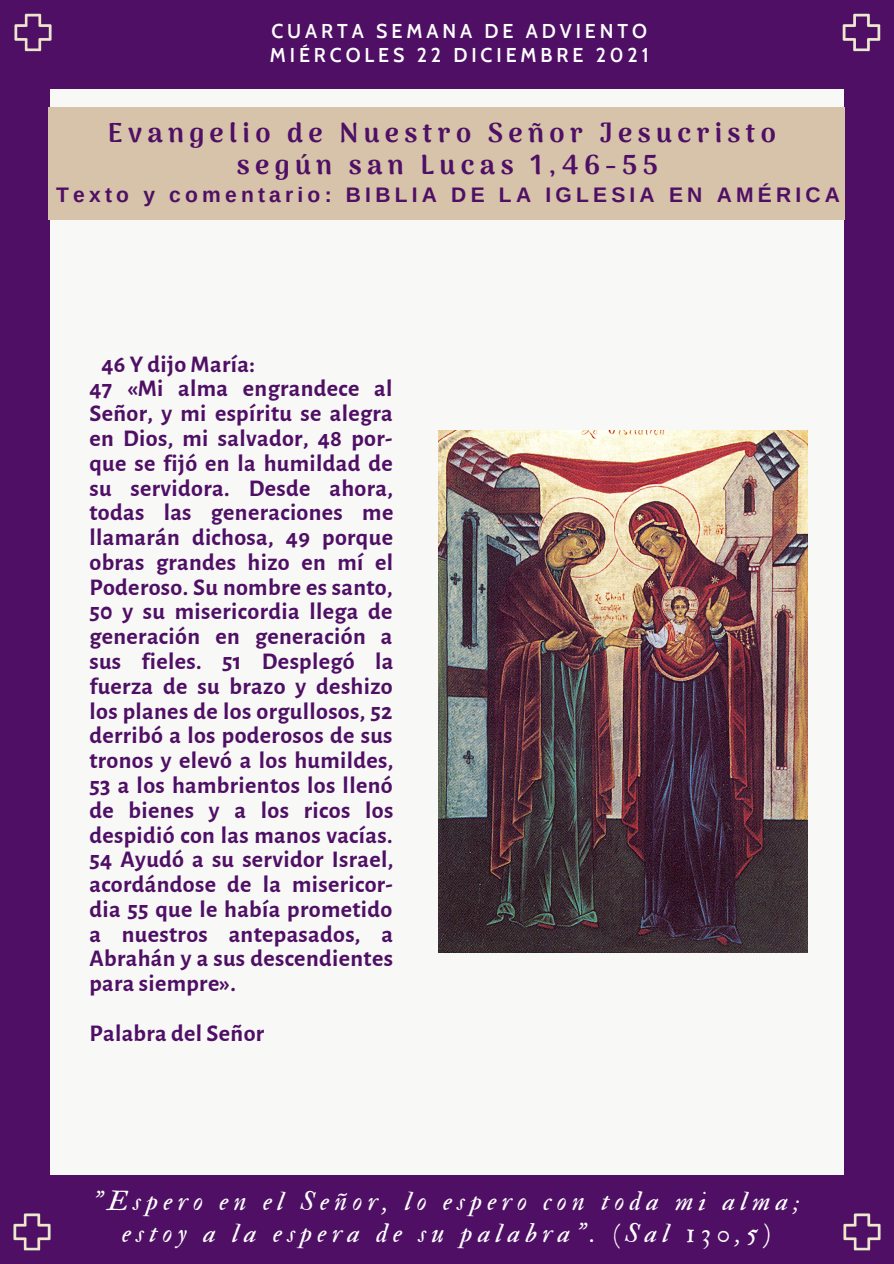
<style>
.page{position:relative;width:894px;height:1264px;background:#fff}
.page>*{position:absolute;margin:0;border:0;box-sizing:border-box;transform-origin:0 0}
.t1{font:900 27.15px "Arima Madurai";letter-spacing:.2em;color:#4f0f65}
.t2{font:27px "IM FELL Double Pica Italic";letter-spacing:.2em;color:#fff}
.t3{font:700 24px/24.8px "Alegreya Sans";letter-spacing:.015em;color:#4f0f65;text-align:justify}
.t4{font:700 21px "Arimo";letter-spacing:.2em;color:#4f0f65}
.t5{font:600 19.5px "Cabin";letter-spacing:.2em;color:#fff}
</style>
<div class="page">
<div style="left:0;top:0;width:893px;height:1263px;background:#4f0f65"></div>
<div style="left:51px;top:89px;width:792px;height:1086px;background:#f8f8f7"></div>
<img style="left:842px;top:13px;width:39px;height:39px">
<img style="left:843px;top:1213px;width:38px;height:38px">
<img style="left:13px;top:1213px;width:38px;height:38px">
<img style="left:14px;top:13px;width:38px;height:39px">
<div style="left:49px;top:107px;width:796px;height:113px;background:#d6c3a9"></div>
<img style="left:438px;top:431px;width:369px;height:521px">
<p class="t5" style="left:271px;top:19px;width:377px">CUARTA SEMANA DE ADVIENTO</p>
<p class="t5" style="left:270px;top:43px;width:380px">MIÉRCOLES 22 DICIEMBRE 2021</p>
<p class="t1" style="left:108px;top:117px;width:669px">Evangelio de Nuestro Señor Jesucristo</p>
<p class="t1" style="left:237px;top:148px;width:422px">según san Lucas 1,46-55</p>
<p class="t4" style="left:56px;top:183px;width:785px">Texto y comentario: BIBLIA DE LA IGLESIA EN AMÉRICA</p>
<p class="t3" style="left:101px;top:352px;width:155px">46 Y dijo María:</p>
<p class="t3" style="left:89px;top:377px;width:305px">47 «Mi alma engrandece al Señor, y mi espíritu se alegra en Dios, mi salvador, 48 por&shy;que se fijó en la humildad de su servidora. Desde ahora, todas las generaciones me llamarán dichosa, 49 porque obras grandes hizo en mí el Poderoso. Su nombre es santo, 50 y su misericordia llega de generación en generación a sus fieles. 51 Desplegó la fuerza de su brazo y deshizo los planes de los orgullosos, 52 derribó a los poderosos de sus tronos y elevó a los humildes, 53 a los hambrientos los llenó de bienes y a los ricos los despidió con las manos vacías.<br>54 Ayudó a su servidor Israel, acordándose de la misericor&shy;dia 55 que le había prometido a nuestros antepasados, a Abrahán y a sus descendientes para siempre».</p>
<p class="t3" style="left:89px;top:1021px;width:176px">Palabra del Señor</p>
<p class="t2" style="left:93px;top:1184px;width:708px">"Espero en el Señor, lo espero con toda mi alma;</p>
<p class="t2" style="left:122px;top:1216px;width:649px">estoy a la espera de su palabra". (Sal 130,5)</p>
</div>
